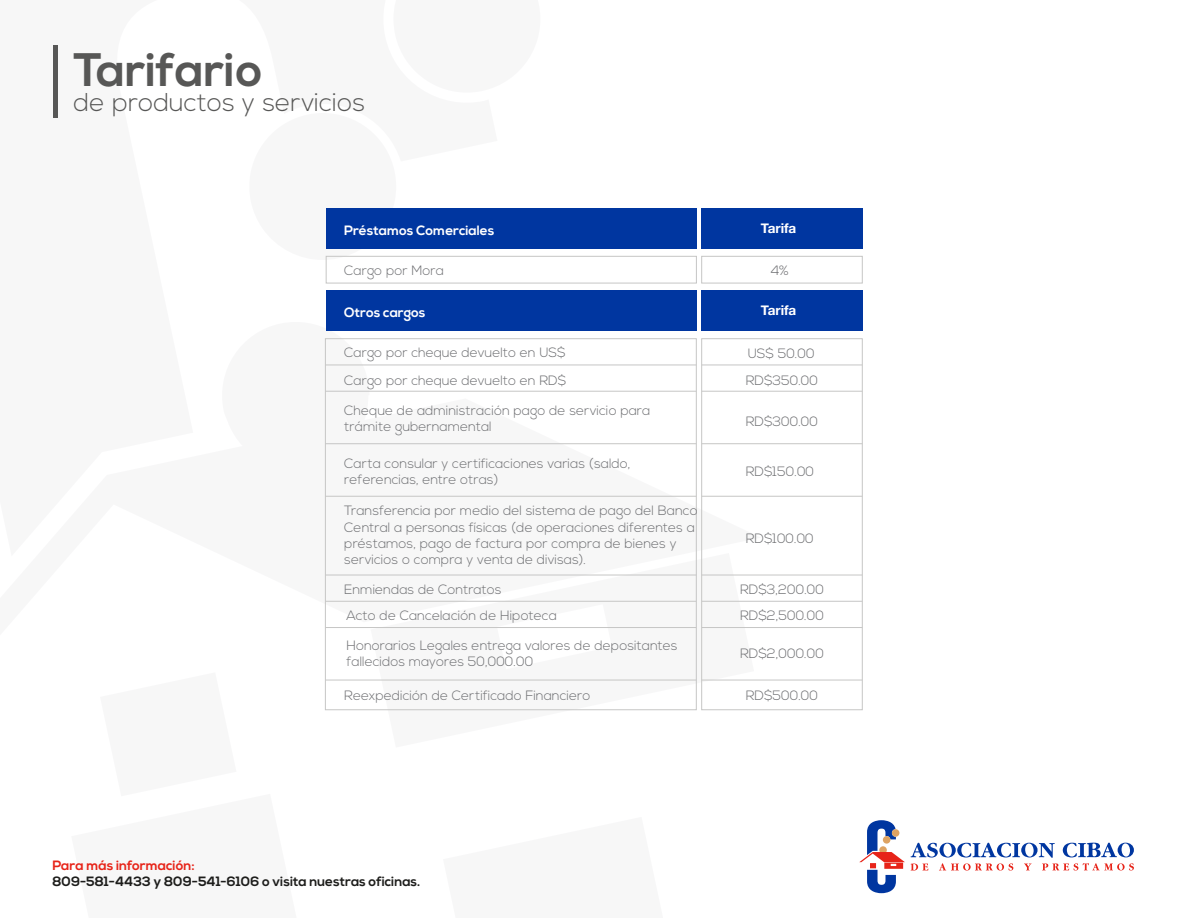
<style>
.page{position:relative;width:1188px;height:918px;background:#fff}
.page>*{position:absolute;margin:0;border:0;box-sizing:border-box;transform-origin:0 0}
.t1{font:700 46.95px "Nexa";color:#575756}
.t2{font:300 25.8px "Nexa";color:#575756}
.t3{font:300 13.5px/16.2px "Nexa";color:#6c6d70}
.t4{font:700 13.5px "Nexa";color:#1d1d1b}
.t5{font:700 13.5px "Nexa";color:#fff}
.t6{font:700 13.5px "Nexa";color:#e72419}
.t7{font:700 13.5px "Helvetica Neue";color:#fff}
</style>
<div class="page">
<svg style="left:53px;top:45px;width:708px;height:666px"></svg>
<div style="left:53px;top:46px;width:5px;height:72px;background:#575756"></div>
<div style="left:326px;top:208px;width:370px;height:41px;background:#0036a0"></div>
<div style="left:702px;top:208px;width:161px;height:41px;background:#0036a0"></div>
<div style="left:326px;top:291px;width:370px;height:40px;background:#0036a0"></div>
<div style="left:702px;top:291px;width:161px;height:40px;background:#0036a0"></div>
<div style="left:326px;top:256px;width:371px;height:27px;border:1px solid #c6c6c5"></div>
<div style="left:701px;top:256px;width:162px;height:27px;border:1px solid #c6c6c5"></div>
<div style="left:325px;top:338px;width:372px;height:372px;border:1px solid #c6c6c5"></div>
<hr style="left:325px;top:365px;width:371px;height:1px;background:#c6c6c5">
<hr style="left:325px;top:391px;width:371px;height:1px;background:#c6c6c5">
<hr style="left:325px;top:443px;width:371px;height:1px;background:#c6c6c5">
<hr style="left:325px;top:496px;width:371px;height:1px;background:#c6c6c5">
<hr style="left:325px;top:575px;width:371px;height:1px;background:#c6c6c5">
<hr style="left:325px;top:601px;width:371px;height:1px;background:#c6c6c5">
<hr style="left:325px;top:627px;width:371px;height:1px;background:#c6c6c5">
<hr style="left:325px;top:680px;width:371px;height:1px;background:#c6c6c5">
<div style="left:701px;top:338px;width:162px;height:372px;border:1px solid #c6c6c5"></div>
<hr style="left:702px;top:365px;width:160px;height:1px;background:#c6c6c5">
<hr style="left:702px;top:391px;width:160px;height:1px;background:#c6c6c5">
<hr style="left:702px;top:443px;width:160px;height:1px;background:#c6c6c5">
<hr style="left:702px;top:496px;width:160px;height:1px;background:#c6c6c5">
<hr style="left:702px;top:575px;width:160px;height:1px;background:#c6c6c5">
<hr style="left:702px;top:601px;width:160px;height:1px;background:#c6c6c5">
<hr style="left:702px;top:627px;width:160px;height:1px;background:#c6c6c5">
<hr style="left:702px;top:680px;width:160px;height:1px;background:#c6c6c5">
<svg style="left:911px;top:843px;width:223px;height:28px"></svg>
<svg style="left:859px;top:820px;width:46px;height:73px"></svg>
<h1 class="t1" style="left:74px;top:42px;width:191px">Tarifario</h1>
<h2 class="t2" style="left:74px;top:88px;width:293px">de productos y servicios</h2>
<p class="t5" style="left:344px;top:223px;width:152px">Préstamos Comerciales</p>
<p class="t7" style="left:761px;top:217px;width:37px">Tarifa</p>
<p class="t3" style="left:344px;top:263px;width:101px">Cargo por Mora</p>
<p class="t3" style="left:771px;top:263px;width:20px">4%</p>
<p class="t5" style="left:344px;top:305px;width:83px">Otros cargos</p>
<p class="t7" style="left:761px;top:300px;width:37px">Tarifa</p>
<p class="t3" style="left:344px;top:338px;width:223px;line-height:28.5px">Cargo por cheque devuelto en US$<br>Cargo por cheque devuelto en RD$</p>
<p class="t3" style="left:344px;top:403px;width:308px">Cheque de administración pago de servicio para trámite gubernamental</p>
<p class="t3" style="left:344px;top:455px;width:288px">Carta consular y certificaciones varias (saldo, referencias, entre otras)</p>
<p class="t3" style="left:344px;top:503px;width:355px">Transferencia por medio del sistema de pago del Banco Central a personas físicas (de operaciones diferentes a préstamos, pago de factura por compra de bienes y servicios o compra y venta de divisas).</p>
<p class="t3" style="left:344px;top:576px;width:214px;line-height:26.7px">Enmiendas de Contratos<br>Acto de Cancelación de Hipoteca</p>
<p class="t3" style="left:346px;top:638px;width:333px">Honorarios Legales entrega valores de depositantes fallecidos mayores 50,000.00</p>
<p class="t3" style="left:344px;top:688px;width:248px">Reexpedición de Certificado Financiero</p>
<p class="t3" style="left:746px;top:341px;width:74px;line-height:26.4px">US$ 50.00<br>RD$350.00</p>
<p class="t3" style="left:746px;top:414px;width:74px">RD$300.00</p>
<p class="t3" style="left:746px;top:464px;width:70px">RD$150.00</p>
<p class="t3" style="left:746px;top:531px;width:70px">RD$100.00</p>
<p class="t3" style="left:740px;top:576px;width:85px;line-height:26.7px">RD$3,200.00<br>RD$2,500.00</p>
<p class="t3" style="left:740px;top:646px;width:85px">RD$2,000.00</p>
<p class="t3" style="left:746px;top:688px;width:74px">RD$500.00</p>
<p class="t6" style="left:52px;top:857px;width:144px">Para más información:</p>
<p class="t4" style="left:52px;top:874px;width:370px">809-581-4433 y 809-541-6106 o visita nuestras oficinas.</p>
</div>
